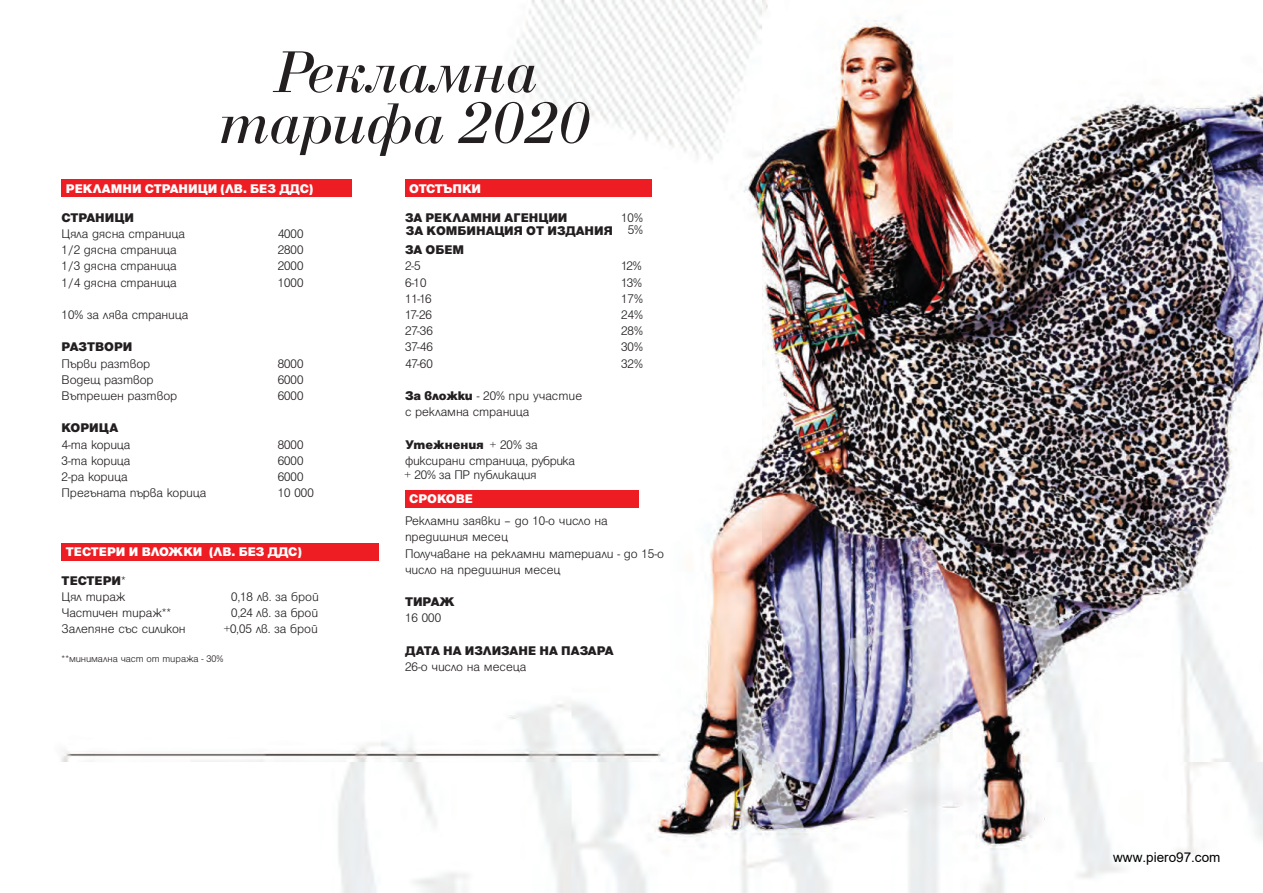
<style>
.page{position:relative;width:1263px;height:893px;background:#fff}
.page>*{position:absolute;margin:0;border:0;box-sizing:border-box;transform-origin:0 0}
.t1{font:italic 61.5px/51px "Bodoni C";color:#231f20;text-align:center}
.t2{font:13.5px/16.2px "Helen BG Light Normal";letter-spacing:-.005em;color:#231f20}
.t3{font:13.5px/13px "Helen BG Light Bold";color:#231f20}
.t4{font:13.5px "Helen BG Light Bold";color:#fff}
.t5{font:13.5px "Arial";color:#000}
.t6{font:10.5px "Helen BG Light Normal";letter-spacing:-.01em;color:#231f20}
.s1{font-family:"Helen BG Light Bold"}
.s2{font-family:"Helen BG Light Normal"}
</style>
<div class="page">
<img style="left:61px;top:0;width:1202px;height:893px">
<div style="left:62px;top:180px;width:290px;height:17px;background:#ee1d23"></div>
<div style="left:62px;top:543px;width:317px;height:17px;background:#ee1d23"></div>
<div style="left:405px;top:180px;width:247px;height:17px;background:#ee1d23"></div>
<div style="left:405px;top:490px;width:234px;height:17px;background:#ee1d23"></div>
<h1 class="t1" style="left:220px;top:48px;width:373px">Рекламна тарифа 2020</h1>
<p class="t4" style="left:66px;top:182px;width:249px">Рекламни страници (лв. без ддс)</p>
<p class="t4" style="left:409px;top:182px;width:73px">отстъпки</p>
<p class="t3" style="left:62px;top:211px;width:10px">СТРАНИЦИ</p>
<p class="t2" style="left:62px;top:226px;width:125px">Цяла дясна страница</p>
<p class="t2" style="left:278px;top:226px;width:27px">4000</p>
<p class="t2" style="left:62px;top:242px;width:117px">1/2 дясна страница</p>
<p class="t2" style="left:278px;top:242px;width:27px">2800</p>
<p class="t2" style="left:62px;top:258px;width:117px">1/3 дясна страница</p>
<p class="t2" style="left:278px;top:258px;width:27px">2000</p>
<p class="t2" style="left:62px;top:274px;width:117px">1/4 дясна страница</p>
<p class="t2" style="left:278px;top:274px;width:27px">1000</p>
<p class="t2" style="left:62px;top:307px;width:128px">10% за лява страница</p>
<p class="t3" style="left:62px;top:340px;width:36px">РАЗТВОРИ</p>
<p class="t2" style="left:62px;top:355px;width:90px">Първи разтвор</p>
<p class="t2" style="left:278px;top:355px;width:27px">8000</p>
<p class="t2" style="left:62px;top:372px;width:94px">Водещ разтвор</p>
<p class="t2" style="left:278px;top:372px;width:27px">6000</p>
<p class="t2" style="left:62px;top:388px;width:117px">Вътрешен разтвор</p>
<p class="t2" style="left:278px;top:388px;width:27px">6000</p>
<p class="t3" style="left:62px;top:421px;width:11px">КОРИЦА</p>
<p class="t2" style="left:62px;top:436px;width:70px">4-та корица</p>
<p class="t2" style="left:278px;top:436px;width:27px">8000</p>
<p class="t2" style="left:62px;top:453px;width:70px">3-та корица</p>
<p class="t2" style="left:278px;top:453px;width:27px">6000</p>
<p class="t2" style="left:62px;top:469px;width:67px">2-ра корица</p>
<p class="t2" style="left:278px;top:469px;width:27px">6000</p>
<p class="t2" style="left:62px;top:485px;width:146px">Прегъната първа корица</p>
<p class="t2" style="left:278px;top:485px;width:38px">10 000</p>
<p class="t4" style="left:66px;top:545px;width:237px">Тестери и вложки (лв. без ддс)</p>
<p class="t3" style="left:62px;top:574px;width:10px">ТЕСТЕРИ</p>
<p class="t2" style="left:62px;top:572px;width:66px;text-align:right">*<br>Цял тираж</p>
<p class="t2" style="left:231px;top:589px;width:89px">0,18 лв. за брой</p>
<p class="t2" style="left:62px;top:605px;width:111px">Частичен тираж**</p>
<p class="t2" style="left:231px;top:605px;width:89px">0,24 лв. за брой</p>
<p class="t2" style="left:62px;top:621px;width:125px">Залепяне със силикон</p>
<p class="t2" style="left:224px;top:621px;width:96px">+0,05 лв. за брой</p>
<p class="t6" style="left:62px;top:654px;width:163px">**минимална част от тиража - 30%</p>
<p class="t3" style="left:405px;top:211px;width:209px">ЗА РЕКЛАМНИ АГЕНЦИИ<br>ЗА КОМБИНАЦИЯ ОТ ИЗДАНИЯ</p>
<p class="t2" style="left:621px;top:210px;width:23px">10%</p>
<p class="t3" style="left:405px;top:243px;width:31px">ЗА ОБЕМ</p>
<p class="t2" style="left:628px;top:221px;width:17px">5%</p>
<p class="t2" style="left:405px;top:258px;width:17px">2-5</p>
<p class="t2" style="left:621px;top:258px;width:22px">12%</p>
<p class="t2" style="left:405px;top:274px;width:23px">6-10</p>
<p class="t2" style="left:621px;top:274px;width:22px">13%</p>
<p class="t2" style="left:405px;top:291px;width:28px">11-16</p>
<p class="t2" style="left:621px;top:291px;width:23px">17%</p>
<p class="t2" style="left:405px;top:307px;width:28px">17-26</p>
<p class="t2" style="left:621px;top:307px;width:23px">24%</p>
<p class="t2" style="left:405px;top:323px;width:29px">27-36</p>
<p class="t2" style="left:621px;top:323px;width:23px">28%</p>
<p class="t2" style="left:405px;top:339px;width:29px">37-46</p>
<p class="t2" style="left:621px;top:339px;width:23px">30%</p>
<p class="t2" style="left:405px;top:355px;width:29px">47-60</p>
<p class="t2" style="left:621px;top:355px;width:23px">32%</p>
<p class="t2" style="left:405px;top:388px;width:179px"><span class="s1">За вложки</span> - 20% при участие с рекламна страница</p>
<p class="t3" style="left:405px;top:438px;width:134px">Утежнения <span class="s2">+ 20% за</span></p>
<p class="t2" style="left:404px;top:453px;width:172px;line-height:14.5px">фиксирани страница, рубрика + 20% за ПР публикация</p>
<p class="t2" style="left:405px;top:513px;width:261px">Рекламни заявки – до 10-о число на предишния месец<br>Получаване на рекламни материали - до 15-о число на предишния месец</p>
<p class="t3" style="left:405px;top:595px;width:11px">ТИРАЖ</p>
<p class="t2" style="left:405px;top:610px;width:38px">16 000</p>
<p class="t3" style="left:405px;top:644px;width:10px">ДАТА</p>
<p class="t3" style="left:443px;top:644px;width:77px">НА ИЗЛИЗАНЕ</p>
<p class="t3" style="left:540px;top:644px;width:59px">НА ПАЗАРА</p>
<p class="t2" style="left:405px;top:659px;width:123px">26-о число на месеца</p>
<p class="t4" style="left:409px;top:492px;width:65px">срокове</p>
<p class="t5" style="left:1113px;top:848px;width:109px">www.piero97.com</p>
</div>
